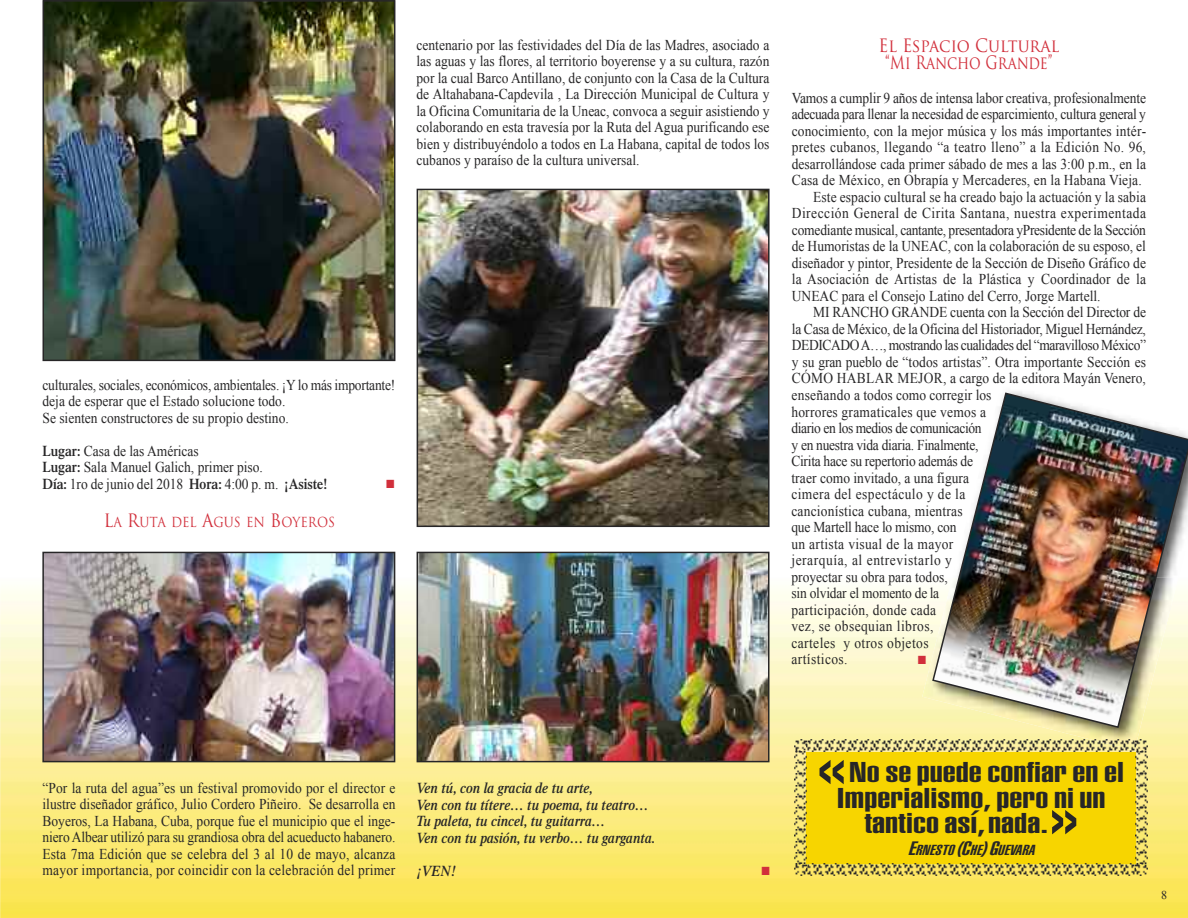
<style>
.page{position:relative;width:1188px;height:918px;background:#fff}
.page>*{position:absolute;margin:0;border:0;box-sizing:border-box;transform-origin:0 0}
.t1{font:900 extra-condensed 28.2px/25px "Helvetica";color:#272627;text-align:center;scale:1.66 1}
.t2{font:18px/16.5px "Trajan Pro";color:#d12f3b;text-align:center;scale:.9 1}
.t3{font:18px "Times New Roman";color:#d12f3b;scale:.9 1}
.t4{font:15px/16.5px "Times New Roman";color:#272627;scale:.9 1}
.t5{font:italic 600 15px/16.5px "Times";color:#272627;scale:.9 1}
.t6{font:15px "Times New Roman";letter-spacing:-.03em;color:#272627;scale:.9 1}
.t7{font:15px "Times New Roman";letter-spacing:.03em;color:#272627;scale:.9 1}
.t8{font:15px "Times New Roman";letter-spacing:.02em;color:#272627;scale:.9 1}
.t9{font:15px "Times New Roman";letter-spacing:-.02em;color:#272627;scale:.9 1}
.t10{font:15px "Times New Roman";letter-spacing:-.025em;color:#272627;scale:.9 1}
.t11{font:15px "Times New Roman";letter-spacing:.035em;color:#272627;scale:.9 1}
.t12{font:15px "Times New Roman";letter-spacing:.04em;color:#272627;scale:.9 1}
.t13{font:15px "Times New Roman";letter-spacing:.025em;color:#272627;scale:.9 1}
.t14{font:italic 900 extra-condensed 14.4px "Helvetica";color:#272627;scale:1.35 1}
.t15{font:13.5px "Trajan Pro";color:#d12f3b;scale:.9 1}
.t16{font:12px "Times New Roman";color:#272627}
.s1{font-family:"Times";font-weight:600}
.s2{font-size:18px}
.s3{font-size:56.4px}
.s4{font-size:19.05px}
</style>
<div class="page">
<img style="left:0;top:578px;width:1188px;height:340px">
<img style="left:46px;top:3px;width:346px;height:355px">
<div style="left:43px;top:0;width:352px;height:361px;border:2px solid #272627"></div>
<img style="left:45px;top:555px;width:347px;height:204px">
<div style="left:42px;top:552px;width:353px;height:210px;border:2px solid #272627"></div>
<img style="left:420px;top:192px;width:347px;height:332px">
<div style="left:417px;top:189px;width:353px;height:338px;border:2px solid #272627"></div>
<img style="left:420px;top:555px;width:347px;height:204px">
<div style="left:417px;top:552px;width:353px;height:210px;border:2px solid #272627"></div>
<img style="left:922px;top:578px;width:256px;height:173px">
<img style="left:931px;top:392px;width:257px;height:337px">
<svg style="left:795px;top:740px;width:353px;height:135px;background:#eacd17"></svg>
<p class="t4" style="left:43px;top:376px;width:394px">culturales, sociales, económicos, ambientales. ¡Y lo más importante! deja de esperar que el Estado solucione todo.<br>Se sienten constructores de su propio destino.</p>
<p class="t4" style="left:43px;top:442px;width:318px"><span class="s1">Lugar:</span> Casa de las Américas<br><span class="s1">Lugar:</span> Sala Manuel Galich, primer piso.<br><span class="s1">Día:</span> 1ro de junio del 2018 <span class="s1">Hora:</span> 4:00 p. m. <span class="s1">¡Asiste!</span></p>
<p class="t3" style="left:386px;top:472px;width:12px">■</p>
<p class="t15" style="left:104px;top:515px;width:259px"><span class="s2">L</span>A <span class="s2">R</span>UTA DEL <span class="s2">A</span>GUS EN <span class="s2">B</span>OYEROS</p>
<p class="t4" style="left:417px;top:37px;width:394px;text-align:justify">centenario por las festividades del Día de las Madres, asociado a las aguas y las flores, al territorio boyerense y a su cultura, razón por la cual Barco Antillano, de conjunto con la Casa de la Cultura de Altahabana-Capdevila , La Dirección Municipal de Cultura y la Oficina Comunitaria de la Uneac, convoca a seguir asistiendo y colaborando en esta travesía por la Ruta del Agua purificando ese bien y distribuyéndolo a todos en La Habana, capital de todos los cubanos y paraíso de la cultura universal.</p>
<p class="t2" style="left:879px;top:38px;width:202px">El Espacio Cultural “Mi Rancho Grande”</p>
<p class="t4" style="left:792px;top:89px;width:395px">Vamos a cumplir 9 años de intensa labor creativa, profesionalmente</p>
<p class="t4" style="left:792px;top:106px;width:395px">adecuada para llenar la necesidad de esparcimiento, cultura general y</p>
<p class="t4" style="left:792px;top:122px;width:395px">conocimiento, con la mejor música y los más importantes intér-</p>
<p class="t8" style="left:792px;top:139px;width:395px">pretes cubanos, llegando “a teatro lleno” a la Edición No. 96,</p>
<p class="t4" style="left:792px;top:155px;width:395px">desarrollándose cada primer sábado de mes a las 3:00 p.m., en la</p>
<p class="t4" style="left:792px;top:172px;width:390px">Casa de México, en Obrapía y Mercaderes, en la Habana Vieja.</p>
<p class="t4" style="left:813px;top:188px;width:371px">Este espacio cultural se ha creado bajo la actuación y la sabia</p>
<p class="t11" style="left:792px;top:205px;width:395px">Dirección General de Cirita Santana, nuestra experimentada</p>
<p class="t10" style="left:792px;top:221px;width:395px">comediante musical, cantante, presentadora yPresidente de la Sección</p>
<p class="t4" style="left:792px;top:238px;width:395px">de Humoristas de la UNEAC, con la colaboración de su esposo, el</p>
<p class="t4" style="left:792px;top:254px;width:395px">diseñador y pintor, Presidente de la Sección de Diseño Gráfico de</p>
<p class="t4" style="left:792px;top:271px;width:395px">la Asociación de Artistas de la Plástica y Coordinador de la</p>
<p class="t4" style="left:792px;top:287px;width:344px">UNEAC para el Consejo Latino del Cerro, Jorge Martell.</p>
<p class="t4" style="left:813px;top:304px;width:371px">MI RANCHO GRANDE cuenta con la Sección del Director de</p>
<p class="t4" style="left:792px;top:320px;width:395px">la Casa de México, de la Oficina del Historiador, Miguel Hernández,</p>
<p class="t6" style="left:792px;top:337px;width:395px">DEDICADOA…, mostrando las cualidades del “maravilloso México”</p>
<p class="t4" style="left:792px;top:353px;width:395px">y su gran pueblo de “todos artistas”. Otra importante Sección es</p>
<p class="t4" style="left:792px;top:370px;width:395px">CóMO HABLAR MEJOR, a cargo de la editora Mayán Venero,</p>
<p class="t4" style="left:791px;top:387px;width:224px">enseñando a todos como corregir los</p>
<p class="t4" style="left:791px;top:404px;width:218px">horrores gramaticales que vemos a</p>
<p class="t6" style="left:791px;top:420px;width:213px">diario en los medios de comunicación</p>
<p class="t9" style="left:791px;top:437px;width:209px">y en nuestra vida diaria. Finalmente,</p>
<p class="t9" style="left:791px;top:453px;width:203px">Cirita hace su repertorio además de</p>
<p class="t4" style="left:791px;top:470px;width:199px">traer como invitado, a una figura</p>
<p class="t7" style="left:791px;top:486px;width:195px">cimera del espectáculo y de la</p>
<p class="t4" style="left:791px;top:503px;width:192px">cancionística cubana, mientras</p>
<p class="t4" style="left:791px;top:519px;width:185px">que Martell hace lo mismo, con</p>
<p class="t13" style="left:791px;top:536px;width:182px">un artista visual de la mayor</p>
<p class="t12" style="left:791px;top:552px;width:180px">jerarquía, al entrevistarlo y</p>
<p class="t4" style="left:791px;top:569px;width:175px">proyectar su obra para todos,</p>
<p class="t4" style="left:791px;top:585px;width:166px">sin olvidar el momento de la</p>
<p class="t8" style="left:791px;top:602px;width:162px">participación, donde cada</p>
<p class="t7" style="left:791px;top:618px;width:159px">vez, se obsequian libros,</p>
<p class="t7" style="left:791px;top:635px;width:154px">carteles y otros objetos</p>
<p class="t7" style="left:791px;top:651px;width:64px">artísticos.</p>
<p class="t3" style="left:917px;top:648px;width:12px">■</p>
<p class="t4" style="left:43px;top:779px;width:394px;text-align:justify">“Por la ruta del agua”es un festival promovido por el director e ilustre diseñador gráfico, Julio Cordero Piñeiro. Se desarrolla en Boyeros, La Habana, Cuba, porque fue el municipio que el inge&shy;niero Albear utilizó para su grandiosa obra del acueducto habanero.<br>Esta 7ma Edición que se celebra del 3 al 10 de mayo, alcanza mayor importancia, por coincidir con la celebración del primer</p>
<p class="t5" style="left:417px;top:781px;width:267px">Ven tú, con la gracia de tu arte,<br>Ven con tu títere… tu poema, tu teatro… Tu paleta, tu cincel, tu guitarra…<br>Ven con tu pasión, tu verbo… tu garganta.</p>
<p class="t5" style="left:417px;top:864px;width:46px">¡VEN!</p>
<p class="t3" style="left:761px;top:859px;width:12px">■</p>
<h1 class="t1" style="left:818px;top:762px;width:186px"><span class="s3">«</span>Nosepuedeconfiarenel<br>Imperialismo,peroniun tanticoasí,nada.<span class="s3">»</span></h1>
<p class="t14" style="left:908px;top:845px;width:95px"><span class="s4">E</span>RNESTO<span class="s4">(C</span>HE<span class="s4">) G</span>UEVARA</p>
<p class="t16" style="left:1161px;top:888px;width:7px">8</p>
</div>
